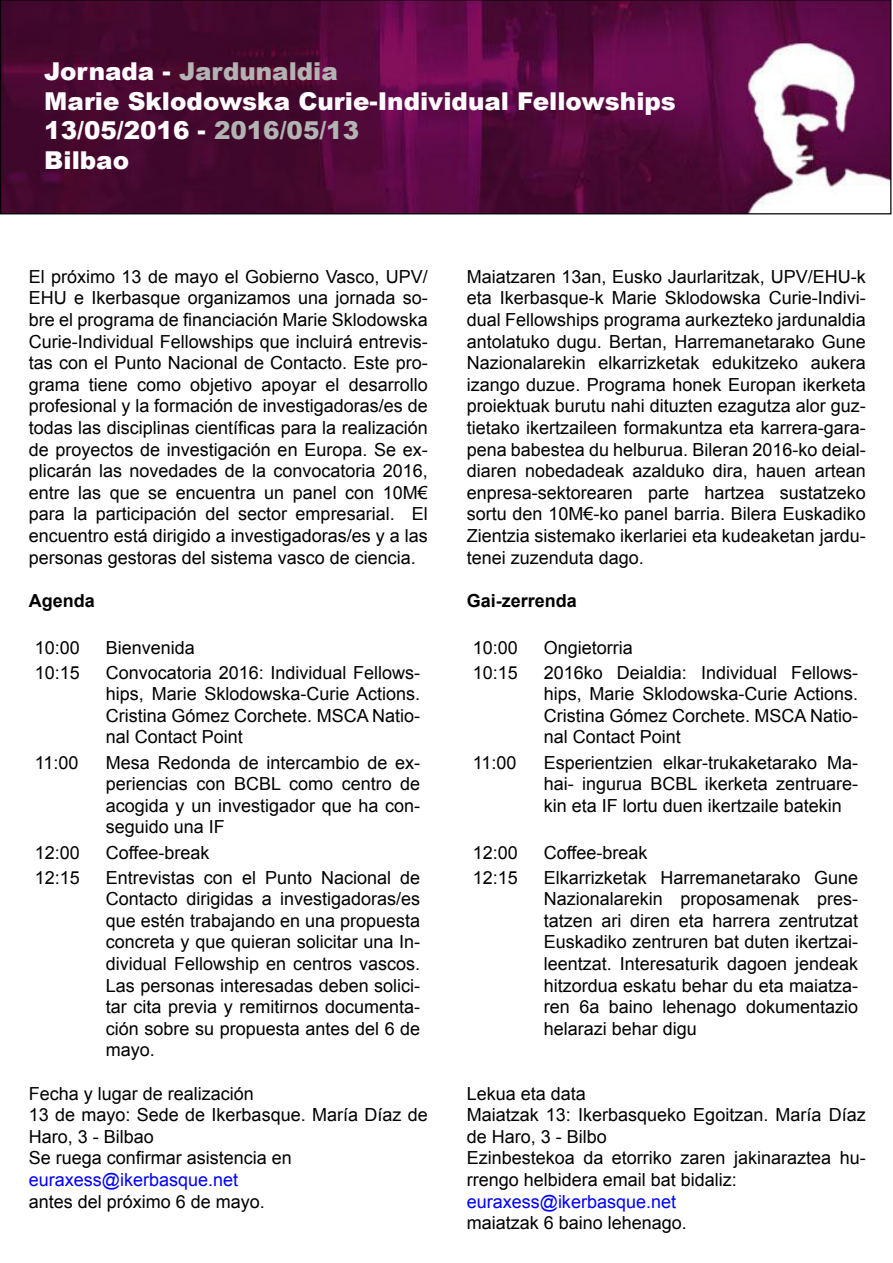
<style>
.page{position:relative;width:893px;height:1263px;background:#fff}
.page>*{position:absolute;margin:0;border:0;box-sizing:border-box;transform-origin:0 0}
.t1{font:900 24.6px "Arial";color:#fffdfd}
.t2{font:900 24.6px "Arial";color:#b3b3b3}
.t3{font:18px/21.6px "Arial";color:#000;text-align:justify}
.t4{font:18px "Arial";color:#00f}
.t5{font:700 18px "Arial";color:#000}
.s1{color:#fffdfd}
.s2{color:#b3b3b3}
</style>
<div class="page">
<img style="left:2px;top:2px;width:887px;height:210px">
<div style="left:0;top:0;width:891px;height:214px;border:1px solid #000"></div>
<p class="t2" style="left:44px;top:54px;width:295px"><span class="s1">Jornada -</span> Jardunaldia</p>
<p class="t1" style="left:44px;top:83px;width:633px">Marie Sklodowska Curie-Individual Fellowships</p>
<p class="t1" style="left:44px;top:113px;width:316px">13/05/2016 - <span class="s2">2016/05/13</span></p>
<p class="t1" style="left:44px;top:142px;width:86px">Bilbao</p>
<p class="t3" style="left:29px;top:266px;width:400px">El próximo 13 de mayo el Gobierno Vasco, UPV/ EHU e Ikerbasque organizamos una jornada so&shy;bre el programa de financiación Marie Sklodowska Curie-Individual Fellowships que incluirá entrevis&shy;tas con el Punto Nacional de Contacto. Este pro&shy;grama tiene como objetivo apoyar el desarrollo profesional y la formación de investigadoras/es de todas las disciplinas científicas para la realización de proyectos de investigación en Europa. Se ex&shy;plicarán las novedades de la convocatoria 2016, entre las que se encuentra un panel con 10M€ para la participación del sector empresarial. El encuentro está dirigido a investigadoras/es y a las personas gestoras del sistema vasco de ciencia.</p>
<p class="t5" style="left:29px;top:588px;width:68px">Agenda</p>
<p class="t3" style="left:35px;top:637px;width:47px">10:00</p>
<p class="t3" style="left:106px;top:637px;width:91px">Bienvenida</p>
<p class="t3" style="left:35px;top:662px;width:47px">10:15</p>
<p class="t3" style="left:106px;top:662px;width:316px">Convocatoria 2016: Individual Fellows&shy;hips, Marie Sklodowska-Curie Actions.<br>Cristina Gómez Corchete. MSCA Natio&shy;nal Contact Point</p>
<p class="t3" style="left:35px;top:752px;width:45px">11:00</p>
<p class="t3" style="left:106px;top:752px;width:316px">Mesa Redonda de intercambio de ex&shy;periencias con BCBL como centro de acogida y un investigador que ha con&shy;seguido una IF</p>
<p class="t3" style="left:35px;top:841px;width:47px">12:00</p>
<p class="t3" style="left:106px;top:841px;width:105px">Coffee-break</p>
<p class="t3" style="left:35px;top:867px;width:47px">12:15</p>
<p class="t3" style="left:106px;top:867px;width:316px">Entrevistas con el Punto Nacional de Contacto dirigidas a investigadoras/es que estén trabajando en una propuesta concreta y que quieran solicitar una In&shy;dividual Fellowship en centros vascos.<br>Las personas interesadas deben solici&shy;tar cita previa y remitirnos documenta&shy;ción sobre su propuesta antes del 6 de mayo.</p>
<p class="t3" style="left:29px;top:1083px;width:227px">Fecha y lugar de realización</p>
<p class="t3" style="left:29px;top:1104px;width:400px">13 de mayo: Sede de Ikerbasque. María Díaz de<br>Haro, 3 - Bilbao</p>
<p class="t3" style="left:29px;top:1147px;width:265px">Se ruega confirmar asistencia en</p>
<p class="t4" style="left:29px;top:1168px;width:211px">euraxess@ikerbasque.net</p>
<p class="t3" style="left:29px;top:1191px;width:238px">antes del próximo 6 de mayo.</p>
<p class="t3" style="left:467px;top:266px;width:400px">Maiatzaren 13an, Eusko Jaurlaritzak, UPV/EHU-k eta Ikerbasque-k Marie Sklodowska Curie-Indivi&shy;dual Fellowships programa aurkezteko jardunaldia antolatuko dugu. Bertan, Harremanetarako Gune Nazionalarekin elkarrizketak edukitzeko aukera izango duzue. Programa honek Europan ikerketa proiektuak burutu nahi dituzten ezagutza alor guz&shy;tietako ikertzaileen formakuntza eta karrera-gara&shy;pena babestea du helburua. Bileran 2016-ko deial&shy;diaren nobedadeak azalduko dira, hauen artean enpresa-sektorearen parte hartzea sustatzeko sortu den 10M€-ko panel barria. Bilera Euskadiko Zientzia sistemako ikerlariei eta kudeaketan jardu&shy;tenei zuzenduta dago.</p>
<p class="t5" style="left:467px;top:588px;width:112px">Gai-zerrenda</p>
<p class="t3" style="left:473px;top:637px;width:47px">10:00</p>
<p class="t3" style="left:544px;top:637px;width:91px">Ongietorria</p>
<p class="t3" style="left:473px;top:662px;width:47px">10:15</p>
<p class="t3" style="left:544px;top:662px;width:316px">2016ko Deialdia: Individual Fellows&shy;hips, Marie Sklodowska-Curie Actions.<br>Cristina Gómez Corchete. MSCA Natio&shy;nal Contact Point</p>
<p class="t3" style="left:473px;top:752px;width:45px">11:00</p>
<p class="t3" style="left:544px;top:752px;width:316px">Esperientzien elkar-trukaketarako Ma&shy;hai- ingurua BCBL ikerketa zentruare&shy;kin eta IF lortu duen ikertzaile batekin</p>
<p class="t3" style="left:473px;top:841px;width:47px">12:00</p>
<p class="t3" style="left:544px;top:841px;width:105px">Coffee-break</p>
<p class="t3" style="left:473px;top:867px;width:47px">12:15</p>
<p class="t3" style="left:544px;top:867px;width:316px">Elkarrizketak Harremanetarako Gune Nazionalarekin proposamenak pres&shy;tatzen ari diren eta harrera zentrutzat Euskadiko zentruren bat duten ikertzai&shy;leentzat. Interesaturik dagoen jendeak hitzordua eskatu behar du eta maiatza&shy;ren 6a baino lehenago dokumentazio helarazi behar digu</p>
<p class="t3" style="left:467px;top:1083px;width:121px">Lekua eta data</p>
<p class="t3" style="left:467px;top:1104px;width:400px">Maiatzak 13: Ikerbasqueko Egoitzan. María Díaz de Haro, 3 - Bilbo</p>
<p class="t3" style="left:467px;top:1147px;width:400px">Ezinbestekoa da etorriko zaren jakinaraztea hu&shy;rrengo helbidera email bat bidaliz:</p>
<p class="t4" style="left:467px;top:1189px;width:211px">euraxess@ikerbasque.net</p>
<p class="t3" style="left:467px;top:1212px;width:222px">maiatzak 6 baino lehenago.</p>
</div>
